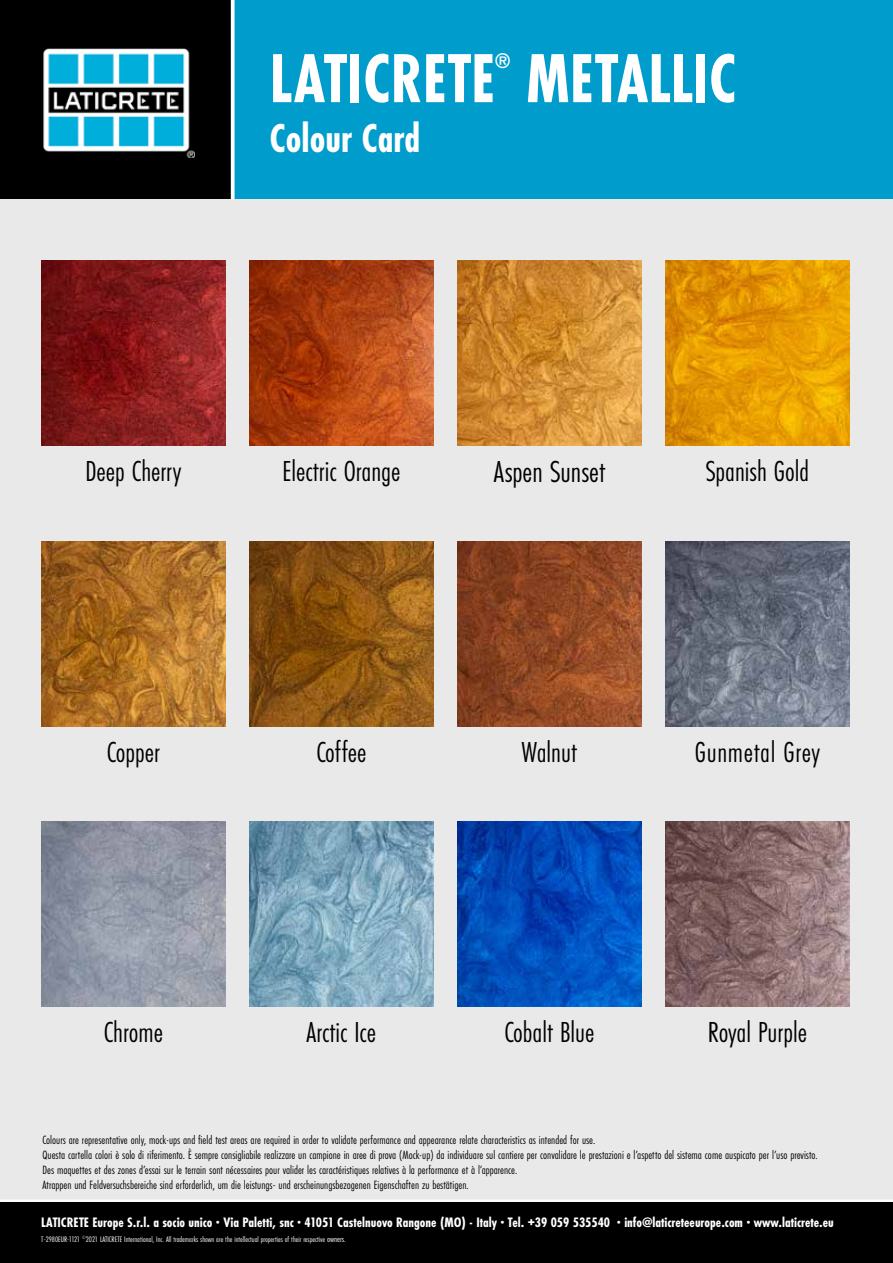
<style>
.page{position:relative;width:893px;height:1263px;background:#fff}
.page>*{position:absolute;margin:0;border:0;box-sizing:border-box;transform-origin:0 0}
.t1{font:700 72px "Futura PT Cond";color:#fff;scale:.94 1}
.t2{font:700 42px "Futura PT Cond";color:#fff;scale:.95 1}
.t3{font:31.5px "Futura PT Cond";color:#000}
.t4{font:30px "Futura PT Cond";color:#000}
.t5{font:30px "Futura PT Cond";letter-spacing:.02em;color:#000}
.t6{font:700 condensed 19.5px "Futura Std";color:#fff;scale:.94 1}
.t7{font:700 14.25px "Futura PT Cond";color:#fff}
.t8{font:12.45px/15px "Futura PT Cond";color:#000}
.t9{font:8.25px "Futura PT Cond";color:#fff}
.s1{font-size:9px}
</style>
<div class="page">
<div style="left:0;top:193px;width:893px;height:1023px;background:#e9e9e9"></div>
<div style="left:0;top:0;width:232px;height:198px;background:#000"></div>
<img style="left:44px;top:49px;width:151px;height:109px">
<div style="left:233px;top:0;width:660px;height:198px;background:#009dcc"></div>
<svg style="left:231px;top:0;width:4px;height:199px"></svg>
<div style="left:0;top:1202px;width:893px;height:61px;background:#000"></div>
<hr style="left:0;top:1199px;width:893px;height:3px;background:#fff">
<img style="left:665px;top:822px;width:185px;height:184px">
<img style="left:457px;top:822px;width:185px;height:184px">
<img style="left:41px;top:822px;width:185px;height:184px">
<img style="left:249px;top:822px;width:185px;height:184px">
<img style="left:665px;top:261px;width:185px;height:185px">
<img style="left:249px;top:261px;width:185px;height:185px">
<img style="left:41px;top:261px;width:185px;height:185px">
<img style="left:457px;top:261px;width:185px;height:185px">
<img style="left:665px;top:542px;width:185px;height:185px">
<img style="left:41px;top:542px;width:185px;height:185px">
<img style="left:249px;top:542px;width:185px;height:185px">
<img style="left:457px;top:542px;width:185px;height:185px">
<h3 class="t6" style="left:495px;top:48px;width:18px">®</h3>
<h1 class="t1" style="left:270px;top:37px;width:498px">LATICRETE METALLIC</h1>
<h2 class="t2" style="left:270px;top:113px;width:160px">Colour Card</h2>
<h3 class="t4" style="left:85px;top:454px;width:98px">Deep Cherry</h3>
<h3 class="t4" style="left:282px;top:454px;width:120px">Electric Orange</h3>
<h3 class="t3" style="left:494px;top:454px;width:113px">Aspen Sunset</h3>
<h3 class="t4" style="left:706px;top:454px;width:105px">Spanish Gold</h3>
<h3 class="t4" style="left:107px;top:735px;width:55px">Copper</h3>
<h3 class="t4" style="left:316px;top:735px;width:52px">Coffee</h3>
<h3 class="t4" style="left:522px;top:735px;width:57px">Walnut</h3>
<h3 class="t5" style="left:695px;top:735px;width:127px">Gunmetal Grey</h3>
<h3 class="t4" style="left:104px;top:1015px;width:61px">Chrome</h3>
<h3 class="t4" style="left:307px;top:1015px;width:71px">Arctic Ice</h3>
<h3 class="t4" style="left:504px;top:1015px;width:92px">Cobalt Blue</h3>
<h3 class="t4" style="left:708px;top:1015px;width:101px">Royal Purple</h3>
<p class="t8" style="left:43px;top:1132px;width:777px">Colours are representative only, mock-ups and field test areas are required in order to validate performance and appearance relate characteristics as intended for use.<br>Questa cartella colori è solo di riferimento. È sempre consigliabile realizzare un campione in aree di prova (Mock-up) da individuare sul cantiere per convalidare le prestazioni e l’aspetto del sistema come auspicato per l’uso previsto.<br>Des maquettes et des zones d’essai sur le terrain sont nécessaires pour valider les caractéristiques relatives à la performance et à l’apparence.<br>Atrappen und Feldversuchsbereiche sind erforderlich, um die leistungs- und erscheinungsbezogenen Eigenschaften zu bestätigen.</p>
<p class="t7" style="left:41px;top:1214px;width:794px">LATICRETE Europe S.r.l. a socio unico · Via Paletti, snc · 41051 Castelnuovo Rangone (MO) - Italy · Tel. +39 059 535540 · info@laticreteeurope.com · www.laticrete.eu</p>
<p class="t9" style="left:41px;top:1234px;width:306px">T-2980EUR-1121 <sup>©</sup>2021 LATICRETE International, Inc. All trademarks shown are the intellectual properties of their respective <span class="s1">owners.</span></p>
</div>
